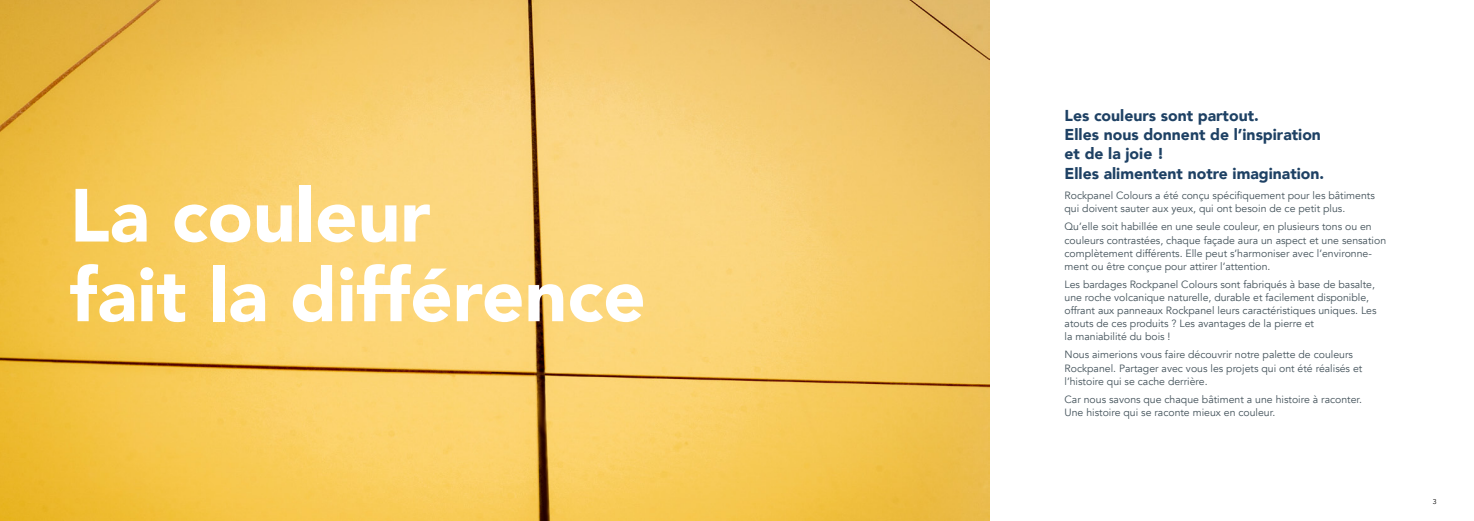
<style>
.page{position:relative;width:1474px;height:521px;background:#fff}
.page>*{position:absolute;margin:0;border:0;box-sizing:border-box;transform-origin:0 0}
.t1{font:900 74.38px/79.6px "Avenir";color:#fff}
.t2{font:900 15.75px/19.2px "Avenir";color:#1e4164}
.t3{font:10.5px/13.1px "Avenir";color:#43525a}
.t4{font:7px "Avenir";color:#000}
</style>
<div class="page">
<img style="left:0;top:0;width:989px;height:521px">
<h1 class="t1" style="left:70px;top:174px;width:577px">La couleur<br>fait la différence</h1>
<h2 class="t2" style="left:1064px;top:105px;width:261px">Les couleurs sont partout.<br>Elles nous donnent de l’inspiration et de la joie !<br>Elles alimentent notre imagination.</h2>
<p class="t3" style="left:1064px;top:189px;width:312px">Rockpanel Colours a été conçu spécifiquement pour les bâtiments qui doivent sauter aux yeux, qui ont besoin de ce petit plus.</p>
<p class="t3" style="left:1064px;top:220px;width:323px">Qu’elle soit habillée en une seule couleur, en plusieurs tons ou en couleurs contrastées, chaque façade aura un aspect et une sensation complètement différents. Elle peut s’harmoniser avec l’environne&shy;ment ou être conçue pour attirer l’attention.</p>
<p class="t3" style="left:1064px;top:278px;width:313px">Les bardages Rockpanel Colours sont fabriqués à base de basalte, une roche volcanique naturelle, durable et facilement disponible, offrant aux panneaux Rockpanel leurs caractéristiques uniques. Les atouts de ces produits ? Les avantages de la pierre et<br>la maniabilité du bois !</p>
<p class="t3" style="left:1064px;top:348px;width:299px">Nous aimerions vous faire découvrir notre palette de couleurs<br>Rockpanel. Partager avec vous les projets qui ont été réalisés et l’histoire qui se cache derrière.</p>
<p class="t3" style="left:1064px;top:393px;width:299px">Car nous savons que chaque bâtiment a une histoire à raconter.<br>Une histoire qui se raconte mieux en couleur.</p>
<p class="t4" style="left:1432px;top:497px;width:5px">3</p>
</div>
